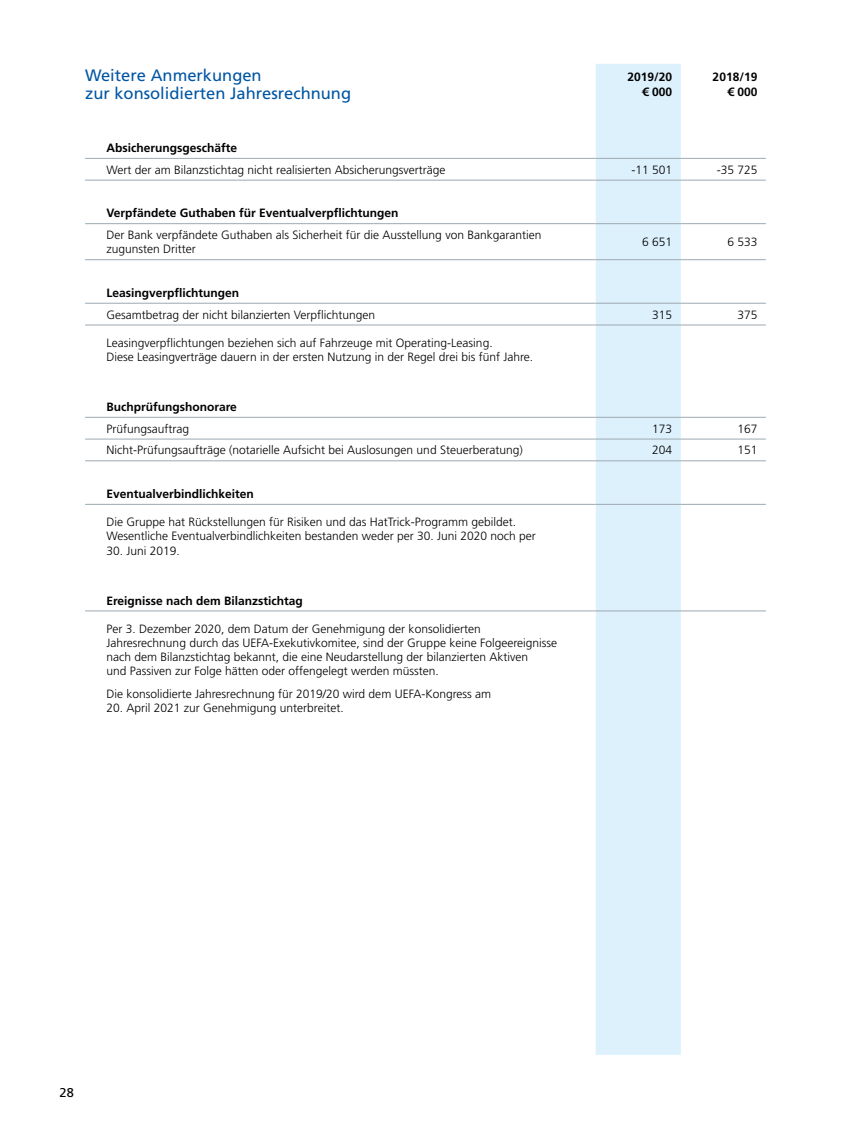
<style>
.page{position:relative;width:851px;height:1140px;background:#fff}
.page>*{position:absolute;margin:0;border:0;box-sizing:border-box;transform-origin:0 0}
.t1{font:16.5px/18px "Frutiger LT Pro";color:#0056a4}
.t2{font:12.75px "Frutiger LT Pro";color:#000}
.t3{font:300 12px/14.2px "Frutiger LT Pro";color:#000}
.t4{font:700 12px/14.2px "Frutiger LT Pro";color:#000;text-align:right}
</style>
<div class="page">
<svg style="left:85px;top:157px;width:510px;height:455px"></svg>
<div style="left:595px;top:64px;width:85px;height:990px;background:#ddf1fd"></div>
<hr style="left:85px;top:223px;width:510px;height:1px;background:#9da9b1">
<hr style="left:595px;top:223px;width:85px;height:1px;background:#9da9b1">
<hr style="left:680px;top:223px;width:85px;height:1px;background:#9da9b1">
<hr style="left:85px;top:303px;width:510px;height:1px;background:#9da9b1">
<hr style="left:595px;top:303px;width:85px;height:1px;background:#9da9b1">
<hr style="left:680px;top:303px;width:85px;height:1px;background:#9da9b1">
<hr style="left:85px;top:417px;width:510px;height:1px;background:#9da9b1">
<hr style="left:595px;top:417px;width:85px;height:1px;background:#9da9b1">
<hr style="left:680px;top:417px;width:85px;height:1px;background:#9da9b1">
<hr style="left:85px;top:504px;width:510px;height:1px;background:#9da9b1">
<hr style="left:595px;top:504px;width:85px;height:1px;background:#9da9b1">
<hr style="left:680px;top:504px;width:85px;height:1px;background:#9da9b1">
<hr style="left:85px;top:610px;width:510px;height:1px;background:#9da9b1">
<hr style="left:595px;top:610px;width:85px;height:1px;background:#9da9b1">
<hr style="left:680px;top:610px;width:85px;height:1px;background:#9da9b1">
<hr style="left:85px;top:158px;width:510px;height:1px;background:#9da9b1">
<hr style="left:595px;top:158px;width:85px;height:1px;background:#9da9b1">
<hr style="left:680px;top:158px;width:85px;height:1px;background:#9da9b1">
<hr style="left:85px;top:180px;width:510px;height:1px;background:#9da9b1">
<hr style="left:595px;top:180px;width:85px;height:1px;background:#9da9b1">
<hr style="left:680px;top:180px;width:85px;height:1px;background:#9da9b1">
<hr style="left:85px;top:259px;width:510px;height:1px;background:#9da9b1">
<hr style="left:595px;top:259px;width:85px;height:1px;background:#9da9b1">
<hr style="left:680px;top:259px;width:85px;height:1px;background:#9da9b1">
<hr style="left:85px;top:325px;width:510px;height:1px;background:#9da9b1">
<hr style="left:595px;top:325px;width:85px;height:1px;background:#9da9b1">
<hr style="left:680px;top:325px;width:85px;height:1px;background:#9da9b1">
<hr style="left:85px;top:439px;width:510px;height:1px;background:#9da9b1">
<hr style="left:595px;top:439px;width:85px;height:1px;background:#9da9b1">
<hr style="left:680px;top:439px;width:85px;height:1px;background:#9da9b1">
<hr style="left:85px;top:460px;width:510px;height:1px;background:#9da9b1">
<hr style="left:595px;top:460px;width:85px;height:1px;background:#9da9b1">
<hr style="left:680px;top:460px;width:85px;height:1px;background:#9da9b1">
<h1 class="t1" style="left:85px;top:66px;width:267px">Weitere Anmerkungen<br>zur konsolidierten Jahresrechnung</h1>
<p class="t4" style="left:627px;top:70px;width:46px">2019/20 € 000</p>
<p class="t4" style="left:712px;top:70px;width:46px">2018/19 € 000</p>
<p class="t4" style="left:106px;top:141px;width:132px">Absicherungsgeschäfte</p>
<p class="t3" style="left:106px;top:162px;width:340px">Wert der am Bilanzstichtag nicht realisierten Absicherungsverträge</p>
<p class="t3" style="left:631px;top:162px;width:42px">-11 501</p>
<p class="t3" style="left:716px;top:162px;width:42px">-35 725</p>
<p class="t4" style="left:106px;top:206px;width:294px">Verpfändete Guthaben für Eventualverpflichtungen</p>
<p class="t3" style="left:106px;top:228px;width:436px">Der Bank verpfändete Guthaben als Sicherheit für die Ausstellung von Bankgarantien zugunsten Dritter</p>
<p class="t3" style="left:642px;top:235px;width:32px">6 651</p>
<p class="t3" style="left:727px;top:235px;width:32px">6 533</p>
<p class="t4" style="left:106px;top:285px;width:134px">Leasingverpflichtungen</p>
<p class="t3" style="left:106px;top:307px;width:270px">Gesamtbetrag der nicht bilanzierten Verpflichtungen</p>
<p class="t3" style="left:652px;top:307px;width:22px">315</p>
<p class="t3" style="left:737px;top:307px;width:22px">375</p>
<p class="t3" style="left:106px;top:335px;width:428px">Leasingverpflichtungen beziehen sich auf Fahrzeuge mit Operating-Leasing.<br>Diese Leasingverträge dauern in der ersten Nutzung in der Regel drei bis fünf Jahre.</p>
<p class="t4" style="left:106px;top:399px;width:132px">Buchprüfungshonorare</p>
<p class="t3" style="left:106px;top:421px;width:84px">Prüfungsauftrag</p>
<p class="t3" style="left:652px;top:421px;width:22px">173</p>
<p class="t3" style="left:737px;top:421px;width:22px">167</p>
<p class="t3" style="left:106px;top:443px;width:418px">Nicht-Prüfungsaufträge (notarielle Aufsicht bei Auslosungen und Steuerberatung)</p>
<p class="t3" style="left:652px;top:443px;width:22px">204</p>
<p class="t3" style="left:737px;top:443px;width:22px">151</p>
<p class="t4" style="left:106px;top:486px;width:149px">Eventualverbindlichkeiten</p>
<p class="t3" style="left:106px;top:515px;width:431px">Die Gruppe hat Rückstellungen für Risiken und das HatTrick-Programm gebildet.<br>Wesentliche Eventualverbindlichkeiten bestanden weder per 30. Juni 2020 noch per</p>
<p class="t3" style="left:106px;top:543px;width:75px">30. Juni 2019.</p>
<p class="t4" style="left:106px;top:593px;width:198px">Ereignisse nach dem Bilanzstichtag</p>
<p class="t3" style="left:106px;top:621px;width:452px">Per 3. Dezember 2020, dem Datum der Genehmigung der konsolidierten Jahresrechnung durch das UEFA-Exekutivkomitee, sind der Gruppe keine Folgeereignisse nach dem Bilanzstichtag bekannt, die eine Neudarstellung der bilanzierten Aktiven<br>und Passiven zur Folge hätten oder offengelegt werden müssten.</p>
<p class="t3" style="left:106px;top:687px;width:386px">Die konsolidierte Jahresrechnung für 2019/20 wird dem UEFA-Kongress am</p>
<p class="t3" style="left:106px;top:701px;width:239px">20. April 2021 zur Genehmigung unterbreitet.</p>
<p class="t2" style="left:60px;top:1085px;width:16px">28</p>
</div>
